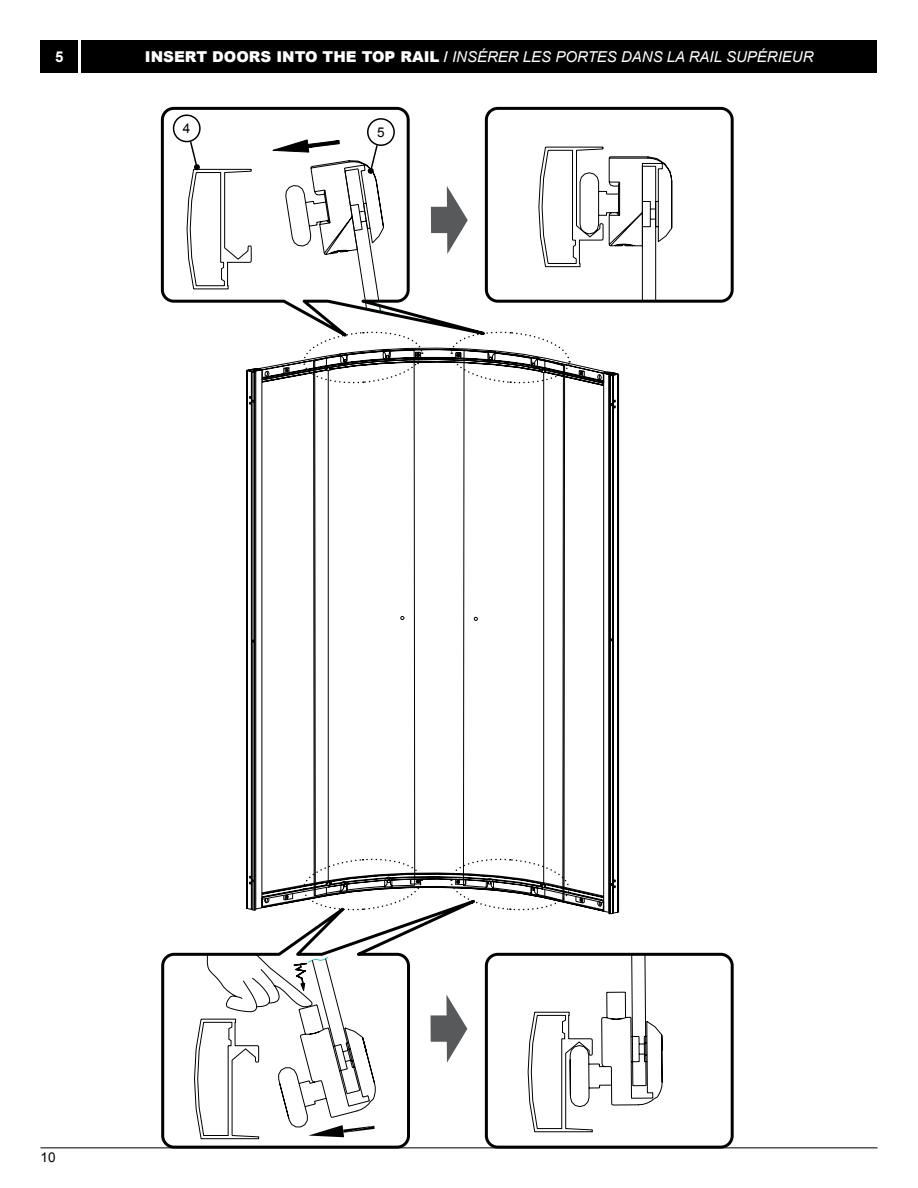
<style>
.page{position:relative;width:918px;height:1188px;background:#fff}
.page>*{position:absolute;margin:0;border:0;box-sizing:border-box;transform-origin:0 0}
.t1{font:900 15px "Arial";color:#fff}
.t2{font:italic 15px "Arial";color:#fff}
.t3{font:700 15px "Arial";color:#fff}
.t4{font:13.5px "Arial";color:#000}
.s1{font-weight:700}
.s2{font-weight:400;font-style:italic}
</style>
<div class="page">
<div style="left:40px;top:40px;width:838px;height:33px;background:#000"></div>
<hr style="left:40px;top:1147px;width:838px;height:1px;background:#000">
<hr style="left:78px;top:40px;width:3px;height:34px;background:#fff">
<svg style="left:586px;top:146px;width:87px;height:153px"></svg>
<div style="left:485px;top:107px;width:249px;height:196px;border:3px solid #000;border-radius:11px"></div>
<svg style="left:160px;top:106px;width:426px;height:225px"></svg>
<svg style="left:431px;top:186px;width:37px;height:68px"></svg>
<svg style="left:309px;top:331px;width:252px;height:21px"></svg>
<svg style="left:246px;top:352px;width:373px;height:563px"></svg>
<svg style="left:313px;top:349px;width:102px;height:509px"></svg>
<svg style="left:400px;top:616px;width:4px;height:4px"></svg>
<svg style="left:463px;top:349px;width:103px;height:509px"></svg>
<svg style="left:474px;top:617px;width:4px;height:4px"></svg>
<svg style="left:532px;top:957px;width:131px;height:176px"></svg>
<div style="left:485px;top:953px;width:249px;height:196px;border:3px solid #000;border-radius:11px"></div>
<svg style="left:246px;top:858px;width:374px;height:55px"></svg>
<svg style="left:160px;top:878px;width:372px;height:271px"></svg>
<svg style="left:170px;top:112px;width:228px;height:202px"></svg>
<p class="t3" style="left:55px;top:47px;width:10px">5</p>
<p class="t1" style="left:145px;top:46px;width:389px">INSERT DOORS INTO THE TOP RAIL <span class="s1">/</span> <span class="s2">INSÉRER LES</span></p>
<p class="t2" style="left:555px;top:47px;width:12px">PORTES</p>
<p class="t2" style="left:621px;top:47px;width:12px">DANS</p>
<p class="t2" style="left:667px;top:47px;width:148px">LA RAIL SUPÉRIEUR</p>
<p class="t4" style="left:183px;top:119px;width:9px">4</p>
<p class="t4" style="left:377px;top:123px;width:9px">5</p>
<p class="t4" style="left:40px;top:1149px;width:17px">10</p>
</div>
